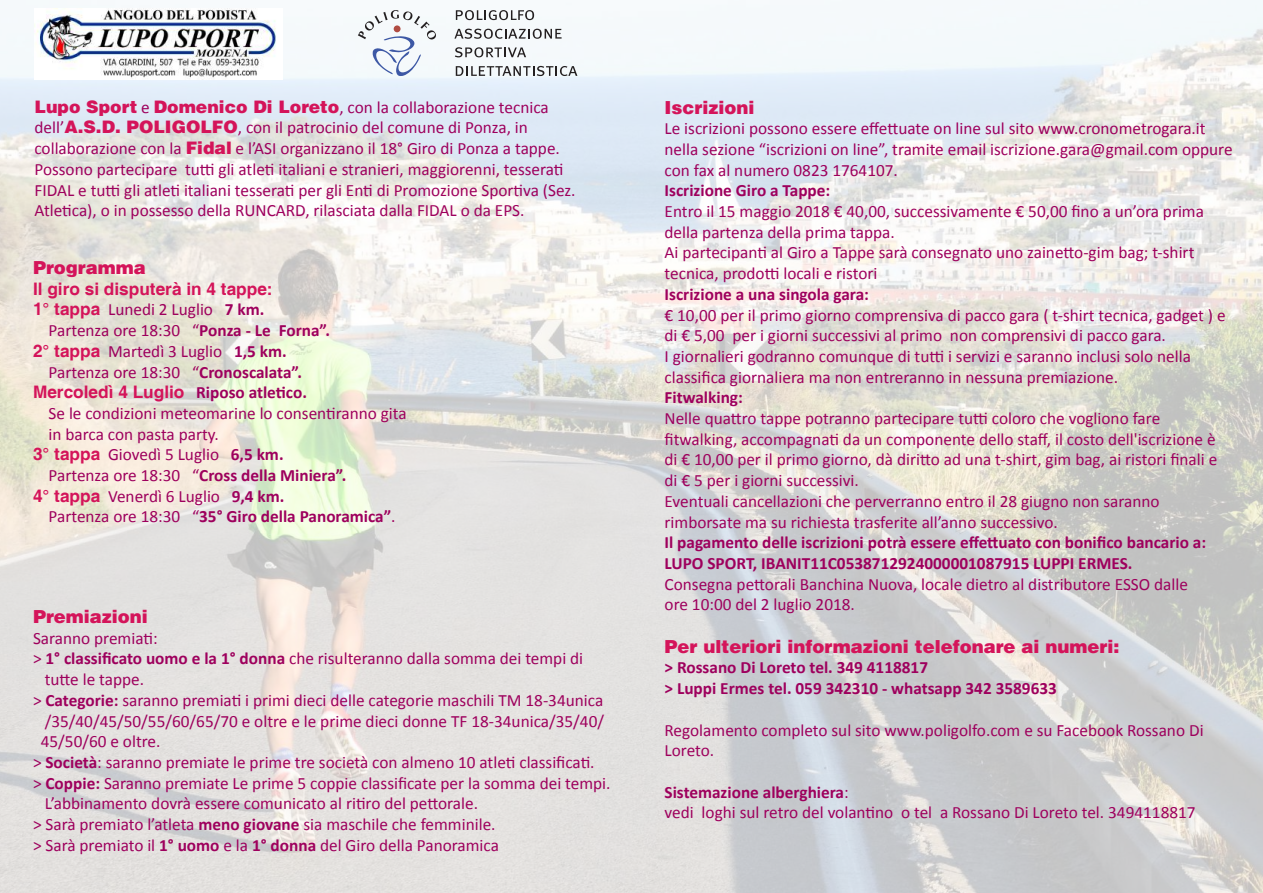
<style>
.page{position:relative;width:1263px;height:893px;background:#fff}
.page>*{position:absolute;margin:0;border:0;box-sizing:border-box;transform-origin:0 0}
.t1{font:900 18px "Helvetica";color:#d4145a}
.t2{font:17.25px/20.7px "Calibri";color:#9e005d}
.t3{font:700 17.25px/20.7px "Calibri";color:#9e005d}
.t4{font:700 17.25px "Helvetica";color:#d4145a}
.s1{font-family:"Helvetica";font-weight:900;color:#d4145a}
.s2{font-family:"Helvetica";font-weight:700;color:#d4145a}
.s3{font-weight:700}
.s4{font-family:"Calibri";color:#9e005d}
.s5{font-weight:400}
</style>
<div class="page">
<img style="left:0;top:0;width:1263px;height:893px">
<img style="left:34px;top:9px;width:248px;height:70px">
<svg style="left:358px;top:10px;width:78px;height:66px"></svg>
<svg style="left:456px;top:10px;width:78px;height:10px"></svg>
<svg style="left:454px;top:29px;width:108px;height:10px"></svg>
<svg style="left:455px;top:47px;width:71px;height:10px"></svg>
<svg style="left:456px;top:66px;width:121px;height:10px"></svg>
<p class="t2" style="left:34px;top:97px;width:543px"><span class="s1">Lupo Sport</span> e <span class="s1">Domenico Di Loreto</span>, con la collaborazione tecnica dell’<span class="s1">A.S.D. POLIGOLFO</span>, con il patrocinio del comune di Ponza, in collaborazione con la <span class="s1">Fidal</span> e l’ASI organizzano il 18° Giro di Ponza a tappe.<br>Possono partecipare tutti gli atleti italiani e stranieri, maggiorenni, tesserati FIDAL e tutti gli atleti italiani tesserati per gli Enti di Promozione Sportiva (Sez.<br>Atletica), o in possesso della RUNCARD, rilasciata dalla FIDAL o da EPS.</p>
<p class="t1" style="left:33px;top:256px;width:114px">Programma</p>
<p class="t4" style="left:33px;top:278px;width:241px">Il giro si disputerà in 4 tappe:</p>
<p class="t2" style="left:33px;top:299px;width:233px"><span class="s2">1° tappa</span> Lunedi 2 Luglio <span class="s3">7 km.</span></p>
<p class="t2" style="left:49px;top:320px;width:283px">Partenza ore 18:30 “<span class="s3">Ponza - Le Forna”.</span></p>
<p class="t2" style="left:33px;top:341px;width:255px"><span class="s2">2° tappa</span> Martedì 3 Luglio <span class="s3">1,5 km.</span></p>
<p class="t2" style="left:49px;top:362px;width:255px">Partenza ore 18:30 “<span class="s3">Cronoscalata”.</span></p>
<p class="t4" style="left:33px;top:382px;width:275px">Mercoledì 4 Luglio <span class="s4">Riposo atletico.</span></p>
<p class="t2" style="left:49px;top:403px;width:360px">Se le condizioni meteomarine lo consentiranno gita</p>
<p class="t2" style="left:49px;top:424px;width:172px">in barca con pasta party.</p>
<p class="t2" style="left:33px;top:444px;width:252px"><span class="s2">3° tappa</span> Giovedì 5 Luglio <span class="s3">6,5 km.</span></p>
<p class="t3" style="left:49px;top:465px;width:299px"><span class="s5">Partenza ore 18:30 “</span>Cross della Miniera”.</p>
<p class="t2" style="left:33px;top:486px;width:253px"><span class="s2">4° tappa</span> Venerdì 6 Luglio <span class="s3">9,4 km.</span></p>
<p class="t3" style="left:49px;top:506px;width:349px"><span class="s5">Partenza ore 18:30 “</span>35° Giro della Panoramica”<span class="s5">.</span></p>
<p class="t1" style="left:33px;top:605px;width:116px">Premiazioni</p>
<p class="t2" style="left:33px;top:628px;width:126px">Saranno premiati:</p>
<p class="t2" style="left:33px;top:648px;width:552px">&gt; <span class="s3">1° classificato uomo e la 1° donna</span> che risulteranno dalla somma dei tempi di</p>
<p class="t2" style="left:45px;top:669px;width:101px">tutte le tappe.</p>
<p class="t2" style="left:33px;top:690px;width:572px">&gt; <span class="s3">Categorie:</span> saranno premiati i primi dieci delle categorie maschili TM 18-34unica</p>
<p class="t2" style="left:45px;top:711px;width:561px">/35/40/45/50/55/60/65/70 e oltre e le prime dieci donne TF 18-34unica/35/40/</p>
<p class="t2" style="left:41px;top:731px;width:121px">45/50/60 e oltre.</p>
<p class="t2" style="left:33px;top:752px;width:563px">&gt; <span class="s3">Società</span>: saranno premiate le prime tre società con almeno 10 atleti classificati.</p>
<p class="t2" style="left:33px;top:773px;width:579px">&gt; <span class="s3">Coppie:</span> Saranno premiate Le prime 5 coppie classificate per la somma dei tempi.</p>
<p class="t2" style="left:45px;top:793px;width:435px">L’abbinamento dovrà essere comunicato al ritiro del pettorale.</p>
<p class="t2" style="left:33px;top:814px;width:464px">&gt; Sarà premiato l’atleta <span class="s3">meno giovane</span> sia maschile che femminile.</p>
<p class="t2" style="left:33px;top:835px;width:467px">&gt; Sarà premiato il <span class="s3">1° uomo</span> e la <span class="s3">1° donna</span> del Giro della Panoramica</p>
<p class="t1" style="left:664px;top:95px;width:91px">Iscrizioni</p>
<p class="t2" style="left:664px;top:118px;width:570px">Le iscrizioni possono essere effettuate on line sul sito www.cronometrogara.it nella sezione “iscrizioni on line”, tramite email iscrizione.gara@gmail.com oppure con fax al numero 0823 1764107.</p>
<p class="t3" style="left:664px;top:180px;width:167px">Iscrizione Giro a Tappe:</p>
<p class="t2" style="left:664px;top:201px;width:541px">Entro il 15 maggio 2018 € 40,00, successivamente € 50,00 fino a un’ora prima della partenza della prima tappa.<br>Ai partecipanti al Giro a Tappe sarà consegnato uno zainetto-gim bag; t-shirt tecnica, prodotti locali e ristori</p>
<p class="t3" style="left:664px;top:284px;width:206px">Iscrizione a una singola gara:</p>
<p class="t2" style="left:664px;top:305px;width:562px">€ 10,00 per il primo giorno comprensiva di pacco gara ( t-shirt tecnica, gadget ) e di € 5,00 per i giorni successivi al primo non comprensivi di pacco gara.<br>I giornalieri godranno comunque di tutti i servizi e saranno inclusi solo nella classifica giornaliera ma non entreranno in nessuna premiazione.</p>
<p class="t3" style="left:664px;top:387px;width:80px">Fitwalking:</p>
<p class="t2" style="left:664px;top:408px;width:554px">Nelle quattro tappe potranno partecipare tutti coloro che vogliono fare fitwalking, accompagnati da un componente dello staff, il costo dell'iscrizione è di € 10,00 per il primo giorno, dà diritto ad una t-shirt, gim bag, ai ristori finali e di € 5 per i giorni successivi.<br>Eventuali cancellazioni che perverranno entro il 28 giugno non saranno rimborsate ma su richiesta trasferite all’anno successivo.</p>
<p class="t3" style="left:664px;top:532px;width:543px">Il pagamento delle iscrizioni potrà essere effettuato con bonifico bancario a:<br>LUPO SPORT, IBANIT11C0538712924000001087915 LUPPI ERMES.</p>
<p class="t2" style="left:664px;top:574px;width:525px">Consegna pettorali Banchina Nuova, locale dietro al distributore ESSO dalle ore 10:00 del 2 luglio 2018.</p>
<p class="t1" style="left:664px;top:634px;width:456px">Per ulteriori informazioni telefonare ai numeri:</p>
<p class="t3" style="left:664px;top:657px;width:394px">&gt; Rossano Di Loreto tel. 349 4118817<br>&gt; Luppi Ermes tel. 059 342310 - whatsapp 342 3589633</p>
<p class="t2" style="left:664px;top:719px;width:540px">Regolamento completo sul sito www.poligolfo.com e su Facebook Rossano Di<br>Loreto.</p>
<p class="t2" style="left:664px;top:782px;width:533px"><span class="s3">Sistemazione alberghiera</span>:<br>vedi loghi sul retro del volantino o tel a Rossano Di Loreto tel. 3494118817</p>
</div>
